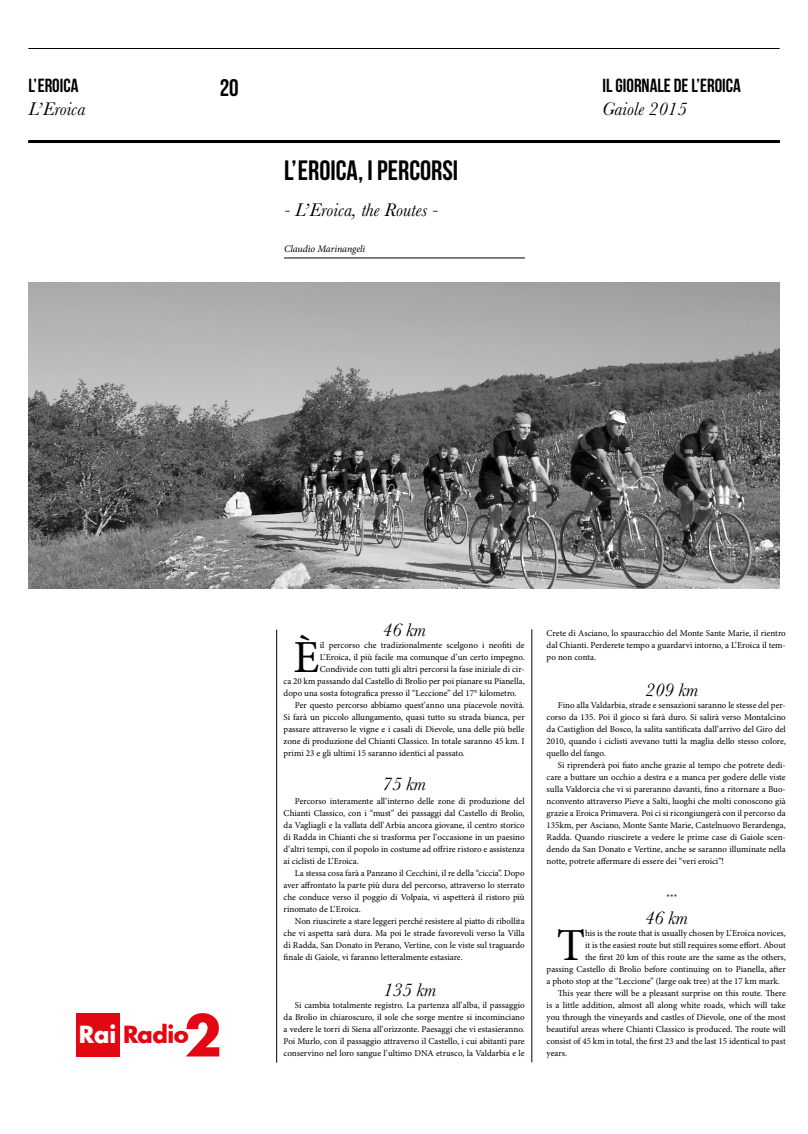
<style>
.page{position:relative;width:808px;height:1134px;background:#fff}
.page>*{position:absolute;margin:0;border:0;box-sizing:border-box;transform-origin:0 0}
.t1{font:45.9px "Minion Pro";color:#000}
.t2{font:28px "Bebas Neue";color:#000}
.t3{font:24px "Bebas Neue";color:#000}
.t4{font:700 23.1px "Futura";letter-spacing:-.02em;color:#e30613}
.t5{font:italic 19px "Baskerville";color:#000}
.t6{font:19px "Bebas Neue";color:#000}
.t7{font:italic 10px "Minion Pro";letter-spacing:-.015em;color:#000}
.t8{font:9px/12px "Minion Pro";color:#000;text-align:justify}
.s1{color:#fff}
</style>
<div class="page">
<hr style="left:28px;top:48px;width:752px;height:1px;background:#000">
<hr style="left:28px;top:140px;width:752px;height:3px;background:#000">
<hr style="left:531px;top:629px;width:1px;height:433px;background:#000">
<img style="left:29px;top:282px;width:751px;height:306px">
<hr style="left:276px;top:630px;width:1px;height:433px;background:#000">
<img style="left:76px;top:1047px;width:144px;height:10px">
<svg style="left:186px;top:1013px;width:33px;height:43px"></svg>
<div style="left:76px;top:1013px;width:44px;height:43px;background:#e30613"></div>
<hr style="left:284px;top:258px;width:241px;height:1px;background:#000">
<h3 class="t6" style="left:28px;top:75px;width:52px">L’EROICA</h3>
<h3 class="t5" style="left:28px;top:96px;width:58px">L’Eroica</h3>
<h3 class="t3" style="left:220px;top:74px;width:21px">20</h3>
<h3 class="t6" style="left:602px;top:75px;width:140px">IL GIORNALE DE L’EROICA</h3>
<h3 class="t5" style="left:602px;top:96px;width:86px">Gaiole 2015</h3>
<h2 class="t2" style="left:284px;top:155px;width:176px">L’EROICA, I PERCORSI</h2>
<h3 class="t5" style="left:284px;top:197px;width:156px">- L’Eroica, the Routes -</h3>
<p class="t7" style="left:284px;top:242px;width:83px">Claudio Marinangeli</p>
<h3 class="t4" style="left:79px;top:1018px;width:111px"><span class="s1">Rai</span> Radio</h3>
<h3 class="t5" style="left:383px;top:617px;width:45px">46 km</h3>
<h1 class="t1" style="left:294px;top:627px;width:28px">È</h1>
<p class="t8" style="left:320px;top:639px;width:206px">il percorso che tradizionalmente scelgono i neofiti de</p>
<p class="t8" style="left:320px;top:651px;width:206px">L’Eroica, il più facile ma comunque d’un certo impegno.</p>
<p class="t8" style="left:320px;top:663px;width:206px">Condivide con tutti gli altri percorsi la fase iniziale di cir-</p>
<p class="t8" style="left:284px;top:675px;width:243px">ca 20 km passando dal Castello di Brolio per poi pianare su Pianella,</p>
<p class="t8" style="left:284px;top:687px;width:235px">dopo una sosta fotografica presso il “Leccione” del 17° kilometro.</p>
<p class="t8" style="left:295px;top:699px;width:231px">Per questo percorso abbiamo quest’anno una piacevole novità.</p>
<p class="t8" style="left:284px;top:711px;width:243px">Si farà un piccolo allungamento, quasi tutto su strada bianca, per</p>
<p class="t8" style="left:284px;top:723px;width:243px">passare attraverso le vigne e i casali di Dievole, una delle più belle</p>
<p class="t8" style="left:284px;top:735px;width:243px">zone di produzione del Chianti Classico. In totale saranno 45 km. I</p>
<p class="t8" style="left:284px;top:747px;width:183px">primi 23 e gli ultimi 15 saranno identici al passato.</p>
<h3 class="t5" style="left:383px;top:771px;width:45px">75 km</h3>
<p class="t8" style="left:284px;top:795px;width:243px;text-indent:11px">Percorso interamente all’interno delle zone di produzione del Chianti Classico, con i “must” dei passaggi dal Castello di Brolio, da Vagliagli e la vallata dell’Arbia ancora giovane, il centro storico di Radda in Chianti che si trasforma per l’occasione in un paesino d’altri tempi, con il popolo in costume ad offrire ristoro e assistenza ai ciclisti de L’Eroica.</p>
<p class="t8" style="left:284px;top:867px;width:243px;text-indent:11px">La stessa cosa farà a Panzano il Cecchini, il re della “ciccia”. Dopo aver affrontato la parte più dura del percorso, attraverso lo sterrato che conduce verso il poggio di Volpaia, vi aspetterà il ristoro più rinomato de L’Eroica.</p>
<p class="t8" style="left:284px;top:915px;width:243px;text-indent:11px">Non riuscirete a stare leggeri perché resistere al piatto di ribollita che vi aspetta sarà dura. Ma poi le strade favorevoli verso la Villa di Radda, San Donato in Perano, Vertine, con le viste sul traguardo finale di Gaiole, vi faranno letteralmente estasiare.</p>
<h3 class="t5" style="left:383px;top:977px;width:54px">135 km</h3>
<p class="t8" style="left:284px;top:999px;width:243px;text-indent:11px">Si cambia totalmente registro. La partenza all’alba, il passaggio da Brolio in chiaroscuro, il sole che sorge mentre si incominciano a vedere le torri di Siena all’orizzonte. Paesaggi che vi estasieranno.<br>Poi Murlo, con il passaggio attraverso il Castello, i cui abitanti pare conservino nel loro sangue l’ultimo DNA etrusco, la Valdarbia e le</p>
<p class="t8" style="left:547px;top:627px;width:241px">Crete di Asciano, lo spauracchio del Monte Sante Marie, il rientro dal Chianti. Perderete tempo a guardarvi intorno, a L’Eroica il tem&shy;po non conta.</p>
<h3 class="t5" style="left:645px;top:677px;width:54px">209 km</h3>
<p class="t8" style="left:547px;top:699px;width:241px;text-indent:11px">Fino alla Valdarbia, strade e sensazioni saranno le stesse del per&shy;corso da 135. Poi il gioco si farà duro. Si salirà verso Montalcino da Castiglion del Bosco, la salita santificata dall’arrivo del Giro del 2010, quando i ciclisti avevano tutti la maglia dello stesso colore, quello del fango.</p>
<p class="t8" style="left:547px;top:759px;width:241px;text-indent:11px">Si riprenderà poi fiato anche grazie al tempo che potrete dedi&shy;care a buttare un occhio a destra e a manca per godere delle viste sulla Valdorcia che vi si pareranno davanti, fino a ritornare a Buo&shy;nconvento attraverso Pieve a Salti, luoghi che molti conoscono già grazie a Eroica Primavera. Poi ci si ricongiungerà con il percorso da 135km, per Asciano, Monte Sante Marie, Castelnuovo Berardenga, Radda. Quando riuscirete a vedere le prime case di Gaiole scen&shy;dendo da San Donato e Vertine, anche se saranno illuminate nella notte, potrete affermare di essere dei “veri eroici”!</p>
<p class="t8" style="left:666px;top:891px;width:12px">***</p>
<h3 class="t5" style="left:645px;top:905px;width:45px">46 km</h3>
<h1 class="t1" style="left:557px;top:915px;width:30px">T</h1>
<p class="t8" style="left:585px;top:927px;width:202px">his is the route that is usually chosen by L’Eroica novices,</p>
<p class="t8" style="left:585px;top:939px;width:202px">it is the easiest route but still requires some effort. About</p>
<p class="t8" style="left:585px;top:951px;width:202px">the first 20 km of this route are the same as the others,</p>
<p class="t8" style="left:547px;top:963px;width:241px">passing Castello di Brolio before continuing on to Pianella, after</p>
<p class="t8" style="left:547px;top:975px;width:235px">a photo stop at the “Leccione” (large oak tree) at the 17 km mark.</p>
<p class="t8" style="left:558px;top:987px;width:229px">This year there will be a pleasant surprise on this route. There</p>
<p class="t8" style="left:547px;top:999px;width:241px">is a little addition, almost all along white roads, which will take</p>
<p class="t8" style="left:547px;top:1011px;width:241px">you through the vineyards and castles of Dievole, one of the most</p>
<p class="t8" style="left:547px;top:1023px;width:241px">beautiful areas where Chianti Classico is produced. The route will</p>
<p class="t8" style="left:547px;top:1035px;width:241px">consist of 45 km in total, the first 23 and the last 15 identical to past</p>
<p class="t8" style="left:547px;top:1047px;width:22px">years.</p>
</div>
